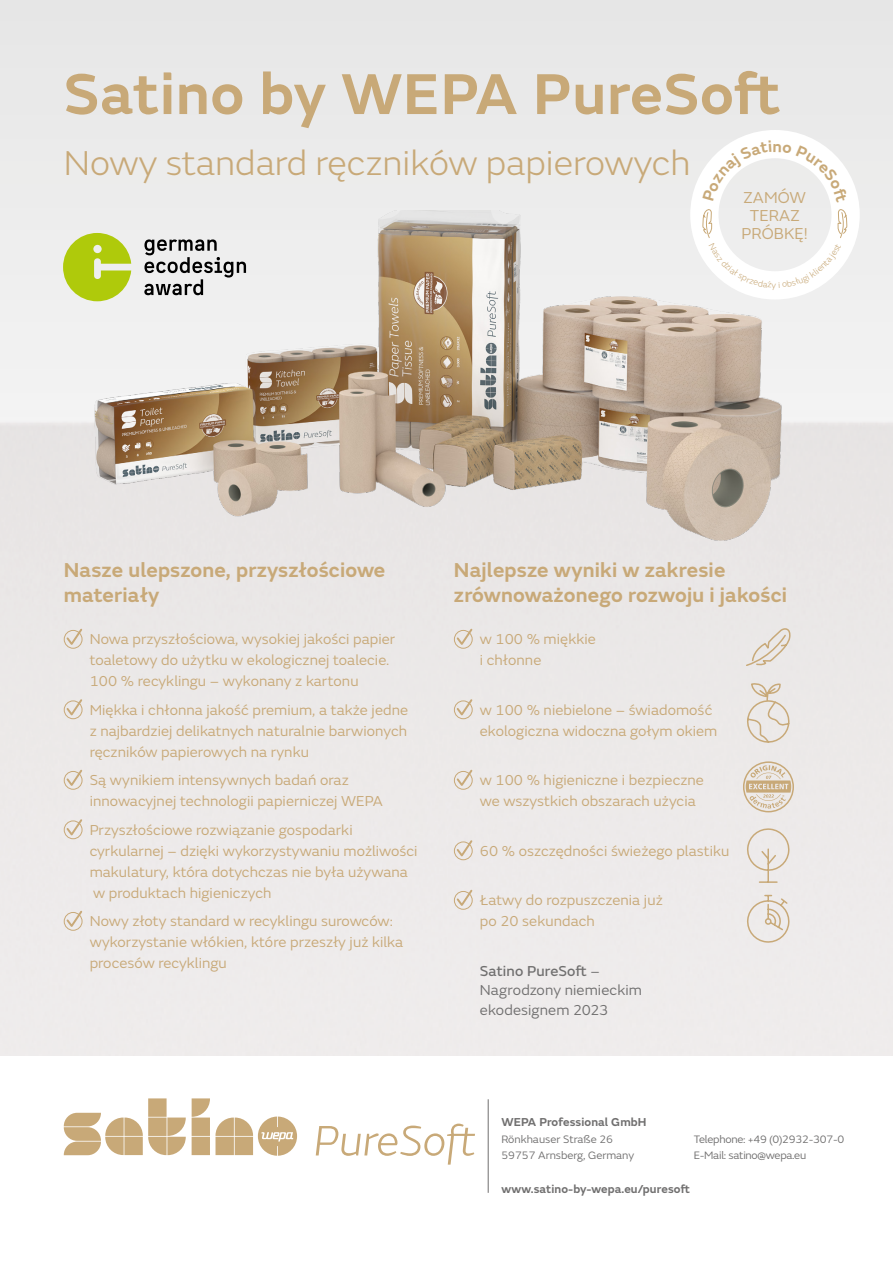
<style>
.page{position:relative;width:893px;height:1263px;background:#fff}
.page>*{position:absolute;margin:0;border:0;box-sizing:border-box;transform-origin:0 0}
.t1{font:600 60px "FS Emeric";letter-spacing:.015em;color:#c8a978}
.t2{font:300 36px "FS Emeric";color:#c8a978}
.t3{font:600 21px/25.5px "FS Emeric";letter-spacing:.01em;color:#c8a978}
.t4{font:16.5px/18px "FS Emeric";letter-spacing:.005em;color:#c8a978;text-align:center}
.t5{font:15px/21px "FS Emeric";letter-spacing:.005em;color:#c8a978}
.t6{font:15px/19.5px "FS Emeric";letter-spacing:.01em;color:#706f6f}
.t7{font:15px "FS Emeric Core";letter-spacing:.005em;color:#706f6f}
.t8{font:600 12px "FS Emeric";letter-spacing:.01em;color:#706f6f}
.t9{font:11.25px/16.5px "FS Emeric";letter-spacing:-.015em;color:#706f6f}
.s1{font-family:"FS Emeric"}
</style>
<div class="page">
<hr style="left:488px;top:1099px;width:1px;height:94px;background:#706f6f">
<svg style="left:64px;top:1098px;width:233px;height:58px"></svg>
<svg style="left:316px;top:1123px;width:159px;height:41px"></svg>
<img style="left:86px;top:210px;width:702px;height:351px">
<svg style="left:745px;top:626px;width:48px;height:41px;background:#e5dfd8"></svg>
<svg style="left:746px;top:682px;width:44px;height:61px;background:#e5ded5"></svg>
<svg style="left:747px;top:894px;width:43px;height:49px;background:#e7dfd7"></svg>
<svg style="left:747px;top:828px;width:43px;height:56px;background:#e8e2dc"></svg>
<div style="left:743px;top:761px;width:51px;height:51px;border:2px solid #c8a978;border-radius:50%"></div>
<svg style="left:746px;top:765px;width:45px;height:44px;background:#ddd0bc"></svg>
<div style="left:64px;top:630px;width:19px;height:19px;border:1px solid #c8a978;border-radius:50%"></div>
<svg style="left:65px;top:627px;width:19px;height:20px"></svg>
<div style="left:64px;top:700px;width:19px;height:19px;border:1px solid #c8a978;border-radius:50%"></div>
<svg style="left:65px;top:697px;width:19px;height:21px"></svg>
<div style="left:64px;top:771px;width:19px;height:19px;border:1px solid #c8a978;border-radius:50%"></div>
<svg style="left:65px;top:768px;width:19px;height:20px"></svg>
<div style="left:64px;top:820px;width:19px;height:19px;border:1px solid #c8a978;border-radius:50%"></div>
<svg style="left:65px;top:817px;width:19px;height:21px"></svg>
<div style="left:64px;top:912px;width:19px;height:19px;border:1px solid #c8a978;border-radius:50%"></div>
<svg style="left:65px;top:909px;width:19px;height:20px"></svg>
<div style="left:454px;top:630px;width:19px;height:19px;border:1px solid #c8a978;border-radius:50%"></div>
<svg style="left:455px;top:627px;width:19px;height:20px"></svg>
<div style="left:454px;top:700px;width:19px;height:19px;border:1px solid #c8a978;border-radius:50%"></div>
<svg style="left:455px;top:697px;width:19px;height:21px"></svg>
<div style="left:454px;top:771px;width:19px;height:19px;border:1px solid #c8a978;border-radius:50%"></div>
<svg style="left:455px;top:768px;width:19px;height:20px"></svg>
<div style="left:454px;top:841px;width:19px;height:19px;border:1px solid #c8a978;border-radius:50%"></div>
<svg style="left:455px;top:838px;width:19px;height:21px"></svg>
<div style="left:454px;top:891px;width:19px;height:19px;border:1px solid #c8a978;border-radius:50%"></div>
<svg style="left:455px;top:888px;width:19px;height:20px"></svg>
<svg style="left:63px;top:233px;width:68px;height:68px;background:#c1d44d"></svg>
<svg style="left:144px;top:239px;width:102px;height:56px"></svg>
<svg style="left:690px;top:130px;width:170px;height:169px"></svg>
<h1 class="t1" style="left:64px;top:48px;width:718px">Satino by WEPA PureSoft</h1>
<h2 class="t2" style="left:64px;top:139px;width:628px">Nowy standard ręczników papierowych</h2>
<p class="t4" style="left:741px;top:188px;width:68px">ZAMÓW<br>TERAZ<br>PRÓBKĘ!</p>
<h3 class="t3" style="left:64px;top:555px;width:323px">Nasze ulepszone, przyszłościowe materiały</h3>
<p class="t5" style="left:90px;top:628px;width:307px">Nowa przyszłościowa, wysokiej jakości papier toaletowy do użytku w ekologicznej toalecie.<br>100 % recyklingu – wykonany z kartonu</p>
<p class="t5" style="left:90px;top:698px;width:320px;text-align:justify">Miękka i chłonna jakość premium, a także jedne z najbardziej delikatnych naturalnie barwionych ręczników papierowych na rynku</p>
<p class="t5" style="left:90px;top:769px;width:295px">Są wynikiem intensywnych badań oraz innowacyjnej technologii papierniczej WEPA</p>
<p class="t5" style="left:90px;top:818px;width:329px">Przyszłościowe rozwiązanie gospodarki cyrkularnej – dzięki wykorzystywaniu możliwości makulatury, która dotychczas nie była używana w produktach higieniczych</p>
<p class="t5" style="left:90px;top:910px;width:315px">Nowy złoty standard w recyklingu surowców: wykorzystanie włókien, które przeszły już kilka procesów recyklingu</p>
<h3 class="t3" style="left:454px;top:555px;width:335px">Najlepsze wyniki w zakresie zrównoważonego rozwoju i jakości</h3>
<p class="t5" style="left:480px;top:628px;width:118px">w 100 % miękkie i chłonne</p>
<p class="t5" style="left:480px;top:698px;width:239px">w 100 % niebielone – świadomość ekologiczna widoczna gołym okiem</p>
<p class="t5" style="left:480px;top:769px;width:226px">w 100 % higieniczne i bezpieczne we wszystkich obszarach użycia</p>
<p class="t5" style="left:480px;top:839px;width:251px">60 % oszczędności świeżego plastiku</p>
<p class="t5" style="left:480px;top:889px;width:184px">Łatwy do rozpuszczenia już po 20 sekundach</p>
<p class="t7" style="left:480px;top:960px;width:121px">Satino PureSoft <span class="s1">–</span></p>
<p class="t6" style="left:480px;top:980px;width:164px">Nagrodzony niemieckim ekodesignem 2023</p>
<p class="t8" style="left:501px;top:1113px;width:147px">WEPA Professional GmbH</p>
<p class="t9" style="left:501px;top:1130px;width:134px">Rönkhauser Straße 26<br>59757 Arnsberg, Germany</p>
<p class="t9" style="left:694px;top:1130px;width:152px">Telephone: +49 (0)2932-307-0<br>E-Mail: satino@wepa.eu</p>
<p class="t8" style="left:501px;top:1179px;width:190px">www.satino-by-wepa.eu/puresoft</p>
</div>
